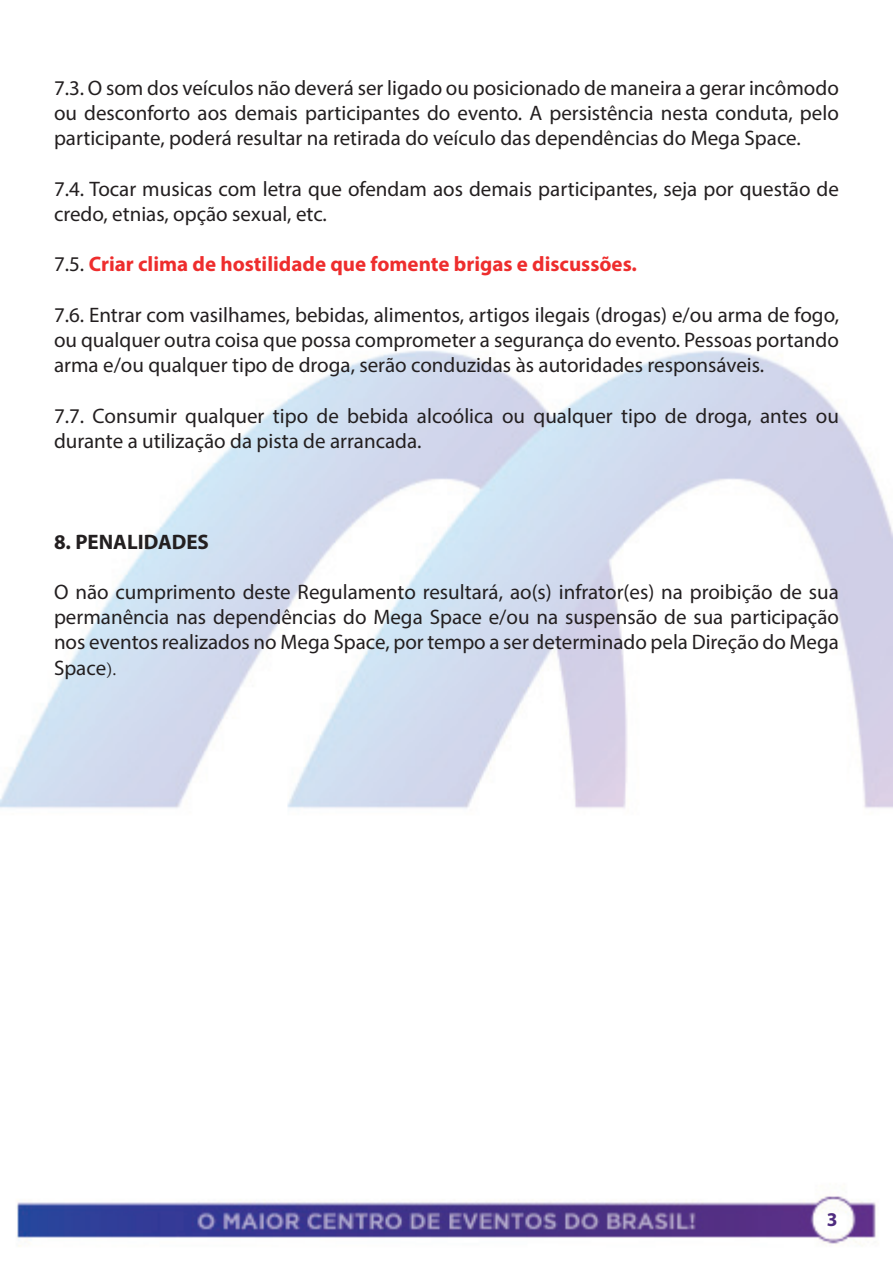
<style>
.page{position:relative;width:893px;height:1263px;background:#fff}
.page>*{position:absolute;margin:0;border:0;box-sizing:border-box;transform-origin:0 0}
.t1{font:21px/25.2px "Myriad Pro";color:#231f20;text-align:justify}
.t2{font:700 21px "Myriad Pro";color:#ee2d2d}
.t3{font:700 21px "Myriad Pro";color:#231f20}
.t4{font:700 18px "Myriad Pro";color:#422566}
.s1{font-weight:400;color:#231f20}
.s2{font-family:"Minion Pro";font-size:18px}
.s3{font-size:19.5px;color:#4f2c7f}
</style>
<div class="page">
<img style="left:0;top:351px;width:893px;height:896px">
<p class="t1" style="left:54px;top:75px;width:786px">7.3. O som dos veículos não deverá ser ligado ou posicionado de maneira a gerar incômodo ou desconforto aos demais participantes do evento. A persistência nesta conduta, pelo participante, poderá resultar na retirada do veículo das dependências do Mega Space.</p>
<p class="t1" style="left:54px;top:176px;width:786px">7.4. Tocar musicas com letra que ofendam aos demais participantes, seja por questão de credo, etnias, opção sexual, etc.</p>
<p class="t2" style="left:54px;top:251px;width:585px"><span class="s1">7.5.</span> Criar clima de hostilidade que fomente brigas e discussões.</p>
<p class="t1" style="left:54px;top:302px;width:786px">7.6. Entrar com vasilhames, bebidas, alimentos, artigos ilegais (drogas) e/ou arma de fogo, ou qualquer outra coisa que possa comprometer a segurança do evento. Pessoas portando arma e/ou qualquer tipo de droga, serão conduzidas às autoridades responsáveis.</p>
<p class="t1" style="left:54px;top:403px;width:786px">7.7. Consumir qualquer tipo de bebida alcoólica ou qualquer tipo de droga, antes ou durante a utilização da pista de arrancada.</p>
<p class="t3" style="left:54px;top:528px;width:156px">8. PENALIDADES</p>
<p class="t1" style="left:54px;top:579px;width:786px">O não cumprimento deste Regulamento resultará, ao(s) infrator(es) na proibição de sua permanência nas dependências do Mega Space e/ou na suspensão de sua participação nos eventos realizados no Mega Space, por tempo a ser determinado pela Direção do Mega Space<span class="s2">).</span></p>
<p class="t4" style="left:814px;top:1205px;width:25px">3<span class="s3">3</span></p>
</div>
